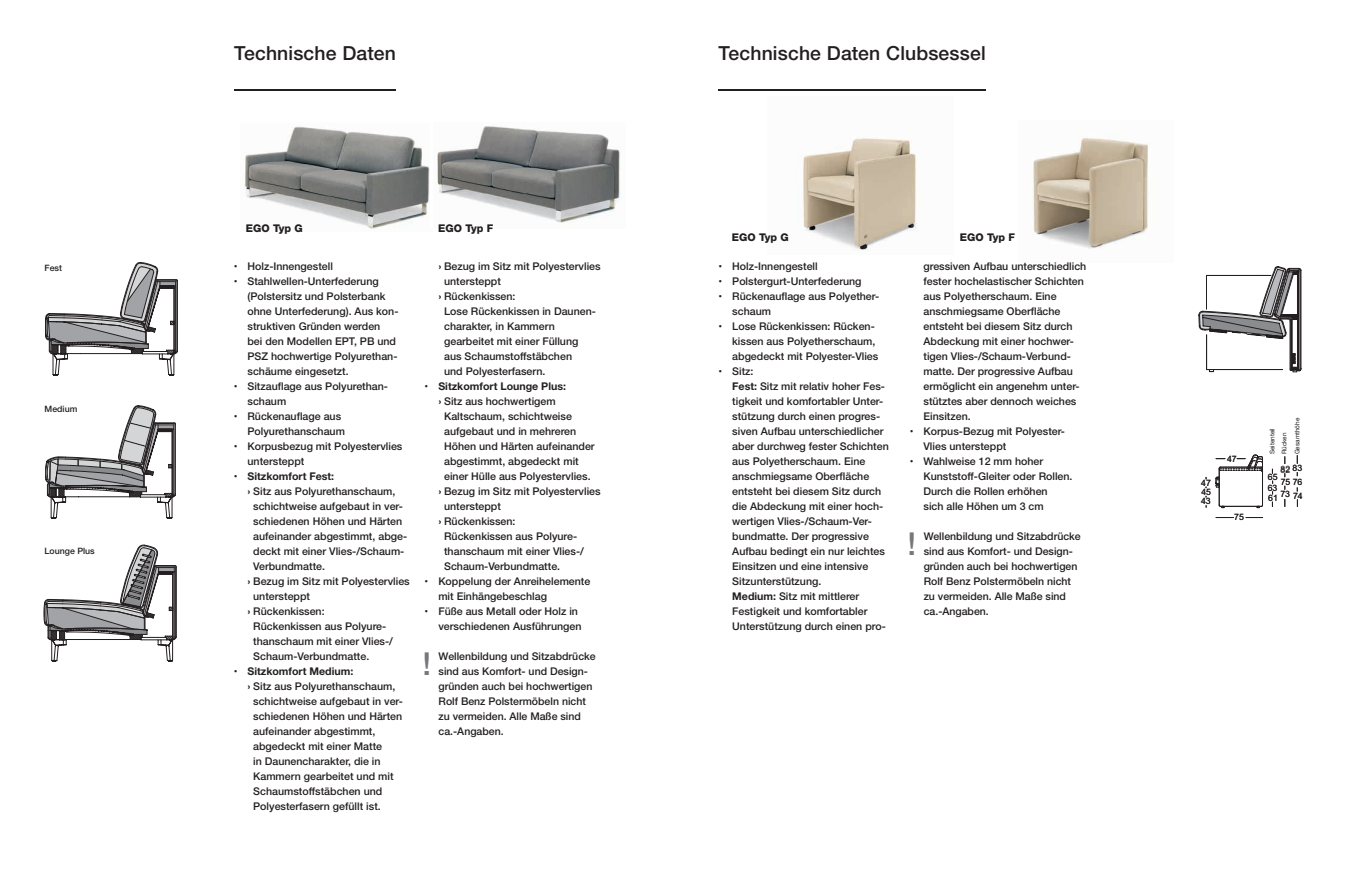
<style>
.page{position:relative;width:1347px;height:886px;background:#fff}
.page>*{position:absolute;margin:0;border:0;box-sizing:border-box;transform-origin:0 0}
.t1{font:500 31.62px "Helvetica Neue LT";color:#76787b}
.t2{font:500 19.38px "Helvetica Neue LT";letter-spacing:.01em;color:#231f20}
.t3{font:500 10.62px/15px "Helvetica Neue LT";color:#231f20}
.t4{font:700 10.62px "Helvetica Neue LT";color:#231f20}
.t5{font:800 10.62px "Helvetica Neue LT";color:#231f20}
.t6{font:8.75px/9.1px "Arial";color:#231f20}
.t7{font:500 8.75px "Helvetica Neue LT";color:#231f20}
.t8{font:6.5px/12px "Arial";color:#231f20}
.t9{font:6.38px/12px "Helvetica Neue LT";color:#231f20}
.s1{font-family:"Helvetica";font-weight:400}
.s2{font-weight:800}
.s3{font-weight:700}
</style>
<div class="page">
<svg style="left:1198px;top:266px;width:103px;height:106px"></svg>
<svg style="left:45px;top:262px;width:133px;height:114px"></svg>
<hr style="left:175px;top:424px;width:1px;height:70px;background:#231f20">
<svg style="left:45px;top:405px;width:130px;height:114px"></svg>
<img style="left:437px;top:126px;width:184px;height:100px">
<img style="left:244px;top:126px;width:186px;height:103px">
<img style="left:803px;top:138px;width:114px;height:112px">
<img style="left:1033px;top:136px;width:115px;height:113px">
<svg style="left:1216px;top:517px;width:17px;height:1px"></svg>
<svg style="left:1246px;top:517px;width:16px;height:1px"></svg>
<svg style="left:1215px;top:454px;width:48px;height:54px"></svg>
<hr style="left:176px;top:567px;width:1px;height:69px;background:#231f20">
<svg style="left:44px;top:545px;width:132px;height:116px"></svg>
<hr style="left:234px;top:89px;width:162px;height:2px;background:#231f20">
<hr style="left:718px;top:89px;width:267px;height:2px;background:#231f20">
<p class="t7" style="left:45px;top:263px;width:19px">Fest</p>
<p class="t7" style="left:45px;top:404px;width:34px">Medium</p>
<p class="t7" style="left:45px;top:546px;width:52px">Lounge Plus</p>
<h2 class="t2" style="left:234px;top:41px;width:163px">Technische Daten</h2>
<p class="t5" style="left:246px;top:222px;width:58px">EGO Typ G</p>
<p class="t5" style="left:438px;top:222px;width:57px">EGO Typ F</p>
<p class="t3" style="left:234px;top:259px;width:101px"><span class="s1">•</span> Holz-Innengestell</p>
<p class="t3" style="left:247px;top:274px;width:152px;text-indent:-14px"><span class="s1">•</span> Stahlwellen-Unterfederung (Polstersitz und Polsterbank ohne Unterfederung). Aus kon&shy;struktiven Gründen werden<br>bei den Modellen EPT, PB und<br>PSZ hochwertige Polyurethan&shy;schäume eingesetzt.</p>
<p class="t3" style="left:247px;top:379px;width:142px;text-indent:-14px"><span class="s1">•</span> Sitzauflage aus Polyurethan&shy;schaum</p>
<p class="t3" style="left:247px;top:409px;width:99px;text-indent:-14px"><span class="s1">•</span> Rückenauflage aus<br>Polyurethanschaum</p>
<p class="t3" style="left:247px;top:439px;width:156px;text-indent:-14px"><span class="s1">•</span> Korpusbezug mit Polyestervlies untersteppt</p>
<p class="t4" style="left:234px;top:470px;width:102px"><span class="s1">•</span> Sitzkomfort Fest:</p>
<p class="t3" style="left:248px;top:484px;width:149px"><span class="s2">›</span> Sitz aus Polyurethanschaum,</p>
<p class="t3" style="left:253px;top:499px;width:151px">schichtweise aufgebaut in ver-</p>
<p class="t3" style="left:253px;top:514px;width:150px">schiedenen Höhen und Härten</p>
<p class="t3" style="left:253px;top:529px;width:155px">aufeinander abgestimmt, abge-</p>
<p class="t3" style="left:253px;top:544px;width:153px">deckt mit einer Vlies-/Schaum-</p>
<p class="t3" style="left:253px;top:559px;width:73px">Verbundmatte.</p>
<p class="t3" style="left:248px;top:574px;width:163px"><span class="s2">›</span> Bezug im Sitz mit Polyestervlies</p>
<p class="t3" style="left:253px;top:589px;width:58px">untersteppt</p>
<p class="t3" style="left:248px;top:604px;width:78px"><span class="s2">›</span> Rückenkissen:</p>
<p class="t3" style="left:253px;top:619px;width:135px">Rückenkissen aus Polyure-</p>
<p class="t3" style="left:253px;top:634px;width:141px">thanschaum mit einer Vlies-/</p>
<p class="t3" style="left:253px;top:649px;width:118px">Schaum-Verbundmatte.</p>
<p class="t4" style="left:234px;top:665px;width:121px"><span class="s1">•</span> Sitzkomfort Medium:</p>
<p class="t3" style="left:248px;top:679px;width:149px"><span class="s2">›</span> Sitz aus Polyurethanschaum,</p>
<p class="t3" style="left:253px;top:694px;width:151px">schichtweise aufgebaut in ver-</p>
<p class="t3" style="left:253px;top:709px;width:150px">schiedenen Höhen und Härten</p>
<p class="t3" style="left:253px;top:724px;width:124px">aufeinander abgestimmt,</p>
<p class="t3" style="left:253px;top:739px;width:130px">abgedeckt mit einer Matte</p>
<p class="t3" style="left:253px;top:754px;width:129px">in Daunencharakter, die in</p>
<p class="t3" style="left:253px;top:769px;width:142px">Kammern gearbeitet und mit</p>
<p class="t3" style="left:253px;top:784px;width:131px">Schaumstoffstäbchen und</p>
<p class="t3" style="left:253px;top:799px;width:129px">Polyesterfasern gefüllt ist.</p>
<p class="t3" style="left:439px;top:259px;width:163px"><span class="s2">›</span> Bezug im Sitz mit Polyestervlies</p>
<p class="t3" style="left:444px;top:274px;width:58px">untersteppt</p>
<p class="t3" style="left:439px;top:289px;width:78px"><span class="s2">›</span> Rückenkissen:</p>
<p class="t3" style="left:444px;top:304px;width:153px">Lose Rückenkissen in Daunen-</p>
<p class="t3" style="left:444px;top:319px;width:112px">charakter, in Kammern</p>
<p class="t3" style="left:444px;top:334px;width:136px">gearbeitet mit einer Füllung</p>
<p class="t3" style="left:444px;top:349px;width:129px">aus Schaumstoffstäbchen</p>
<p class="t3" style="left:444px;top:364px;width:103px">und Polyesterfasern.</p>
<p class="t4" style="left:424px;top:380px;width:143px"><span class="s1">•</span> Sitzkomfort Lounge Plus:</p>
<p class="t3" style="left:439px;top:394px;width:118px"><span class="s2">›</span> Sitz aus hochwertigem</p>
<p class="t3" style="left:444px;top:409px;width:129px">Kaltschaum, schichtweise</p>
<p class="t3" style="left:444px;top:424px;width:134px">aufgebaut und in mehreren</p>
<p class="t3" style="left:444px;top:439px;width:152px">Höhen und Härten aufeinander</p>
<p class="t3" style="left:444px;top:454px;width:136px">abgestimmt, abgedeckt mit</p>
<p class="t3" style="left:444px;top:469px;width:148px">einer Hülle aus Polyestervlies.</p>
<p class="t3" style="left:439px;top:484px;width:163px"><span class="s2">›</span> Bezug im Sitz mit Polyestervlies</p>
<p class="t3" style="left:444px;top:499px;width:58px">untersteppt</p>
<p class="t3" style="left:439px;top:514px;width:78px"><span class="s2">›</span> Rückenkissen:</p>
<p class="t3" style="left:444px;top:529px;width:135px">Rückenkissen aus Polyure-</p>
<p class="t3" style="left:444px;top:544px;width:141px">thanschaum mit einer Vlies-/</p>
<p class="t3" style="left:444px;top:559px;width:118px">Schaum-Verbundmatte.</p>
<p class="t3" style="left:438px;top:574px;width:153px;text-indent:-14px"><span class="s1">•</span> Koppelung der Anreihelemente mit Einhängebeschlag</p>
<p class="t3" style="left:438px;top:604px;width:145px;text-indent:-14px"><span class="s1">•</span> Füße aus Metall oder Holz in verschiedenen Ausführungen</p>
<h1 class="t1" style="left:422px;top:645px;width:10px">!</h1>
<p class="t3" style="left:438px;top:649px;width:159px">Wellenbildung und Sitzabdrücke sind aus Komfort- und Design&shy;gründen auch bei hochwertigen<br>Rolf Benz Polstermöbeln nicht zu vermeiden. Alle Maße sind ca.-Angaben.</p>
<h2 class="t2" style="left:718px;top:41px;width:269px">Technische Daten Clubsessel</h2>
<p class="t5" style="left:732px;top:231px;width:58px">EGO Typ G</p>
<p class="t5" style="left:960px;top:231px;width:57px">EGO Typ F</p>
<p class="t3" style="left:718px;top:259px;width:101px"><span class="s1">•</span> Holz-Innengestell</p>
<p class="t3" style="left:718px;top:274px;width:145px"><span class="s1">•</span> Polstergurt-Unterfederung</p>
<p class="t3" style="left:732px;top:289px;width:148px;text-indent:-14px"><span class="s1">•</span> Rückenauflage aus Polyether&shy;schaum</p>
<p class="t3" style="left:732px;top:319px;width:148px;text-indent:-14px"><span class="s1">•</span> Lose Rückenkissen: Rücken&shy;kissen aus Polyether schaum, abgedeckt mit Polyester-Vlies</p>
<p class="t3" style="left:732px;top:364px;width:158px;text-indent:-14px"><span class="s1">•</span> Sitz:<br><span class="s3">Fest:</span> Sitz mit relativ hoher Fes&shy;tigkeit und komfortabler Unter&shy;stützung durch einen progres&shy;siven Aufbau unterschiedlicher aber durchweg fester Schichten aus Polyetherschaum. Eine anschmiegsame Oberfläche entsteht bei diesem Sitz durch die Abdeckung mit einer hoch&shy;wertigen Vlies-/Schaum-Ver&shy;bundmatte. Der progressive<br>Aufbau bedingt ein nur leichtes<br>Einsitzen und eine intensive<br>Sitzunterstützung.<br><span class="s3">Medium:</span> Sitz mit mittlerer<br>Festigkeit und komfortabler<br>Unterstützung durch einen pro-</p>
<p class="t3" style="left:923px;top:259px;width:164px">gressiven Aufbau unterschiedlich fester hochelastischer Schichten aus Polyetherschaum. Eine anschmiegsame Oberfläche entsteht bei diesem Sitz durch<br>Abdeckung mit einer hochwer&shy;tigen Vlies-/Schaum-Verbund&shy;matte. Der progressive Aufbau ermöglicht ein angenehm unter&shy;stütztes aber dennoch weiches<br>Einsitzen.</p>
<p class="t3" style="left:923px;top:424px;width:143px;text-indent:-14px"><span class="s1">•</span> Korpus-Bezug mit Polyester-<br>Vlies untersteppt</p>
<p class="t3" style="left:923px;top:454px;width:151px;text-indent:-14px"><span class="s1">•</span> Wahlweise 12 mm hoher<br>Kunststoff-Gleiter oder Rollen.<br>Durch die Rollen erhöhen<br>sich alle Höhen um 3 cm</p>
<h1 class="t1" style="left:907px;top:525px;width:10px">!</h1>
<p class="t3" style="left:923px;top:529px;width:159px">Wellenbildung und Sitzabdrücke sind aus Komfort- und Design&shy;gründen auch bei hochwertigen<br>Rolf Benz Polstermöbeln nicht zu vermeiden. Alle Maße sind ca.-Angaben.</p>
<p class="t6" style="left:1227px;top:454px;width:11px">47</p>
<p class="t9" style="left:1266px;top:453px;width:39px;rotate:-90deg">Sid el ment<br>Back</p>
<p class="t9" style="left:1291px;top:453px;width:34px;rotate:-90deg">Total height</p>
<p class="t8" style="left:1279px;top:454px;width:39px;rotate:-90deg">Rücken<br>Gesamthöhe</p>
<p class="t9" style="left:1266px;top:454px;width:28px;rotate:-90deg">Seitenteil<br>Rücken</p>
<p class="t9" style="left:1291px;top:454px;width:38px;rotate:-90deg">Gesamthöhe</p>
<p class="t8" style="left:1266px;top:454px;width:28px;rotate:-90deg">Seitenteil</p>
<p class="t6" style="left:1292px;top:463px;width:11px">83</p>
<p class="t6" style="left:1280px;top:465px;width:11px">82</p>
<p class="t6" style="left:1267px;top:472px;width:11px">65</p>
<p class="t6" style="left:1201px;top:479px;width:11px">47<br>45</p>
<p class="t6" style="left:1280px;top:477px;width:23px">75 76</p>
<p class="t6" style="left:1267px;top:483px;width:11px">63</p>
<p class="t6" style="left:1280px;top:490px;width:11px">73</p>
<p class="t6" style="left:1293px;top:491px;width:11px">74</p>
<p class="t6" style="left:1268px;top:493px;width:11px">61</p>
<p class="t6" style="left:1201px;top:497px;width:11px">43</p>
<p class="t6" style="left:1234px;top:513px;width:11px">75</p>
</div>
